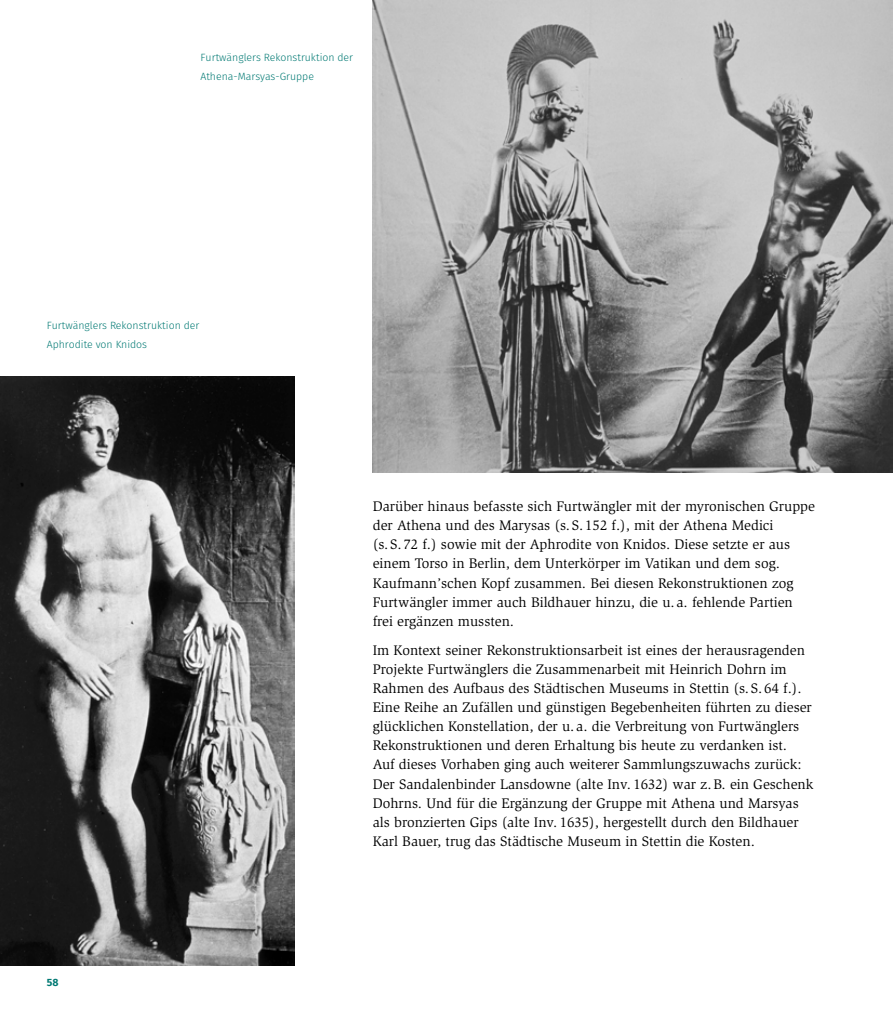
<style>
.page{position:relative;width:893px;height:1021px;background:#fff}
.page>*{position:absolute;margin:0;border:0;box-sizing:border-box;transform-origin:0 0}
.t1{font:14.25px/19.2px "Slimbach";color:#000}
.t2{font:300 10.5px/19.2px "Fira Sans";color:#007973}
.t3{font:700 10.5px "Fira Sans";color:#007973}
</style>
<div class="page">
<img style="left:0;top:376px;width:295px;height:589px">
<img style="left:373px;top:0;width:520px;height:472px">
<p class="t2" style="left:201px;top:48px;width:154px">Furtwänglers Rekonstruktion der<br>Athena-Marsyas-Gruppe</p>
<p class="t2" style="left:47px;top:316px;width:154px">Furtwänglers Rekonstruktion der<br>Aphrodite von Knidos</p>
<p class="t3" style="left:47px;top:974px;width:13px">58</p>
<p class="t1" style="left:373px;top:496px;width:444px">Darüber hinaus befasste sich Furtwängler mit der myronischen Gruppe der Athena und des Marysas (s.S.152 f.), mit der Athena Medici (s.S.72 f.) sowie mit der Aphrodite von Knidos. Diese setzte er aus einem Torso in Berlin, dem Unterkörper im Vatikan und dem sog.<br>Kaufmann’schen Kopf zusammen. Bei diesen Rekonstruktionen zog Furtwängler immer auch Bildhauer hinzu, die u. a. fehlende Partien frei ergänzen mussten.</p>
<p class="t1" style="left:373px;top:640px;width:442px">Im Kontext seiner Rekonstruktionsarbeit ist eines der herausragenden Projekte Furtwänglers die Zusammenarbeit mit Heinrich Dohrn im Rahmen des Aufbaus des Städtischen Museums in Stettin (s.S.64 f.).<br>Eine Reihe an Zufällen und günstigen Begebenheiten führten zu dieser glücklichen Konstellation, der u. a. die Verbreitung von Furtwänglers Rekonstruktionen und deren Erhaltung bis heute zu verdanken ist.<br>Auf dieses Vorhaben ging auch weiterer Sammlungszuwachs zurück:<br>Der Sandalenbinder Lansdowne (alte Inv. 1632) war z.B. ein Geschenk Dohrns. Und für die Ergänzung der Gruppe mit Athena und Marsyas als bronzierten Gips (alte Inv. 1635), hergestellt durch den Bildhauer Karl Bauer, trug das Städtische Museum in Stettin die Kosten.</p>
</div>
